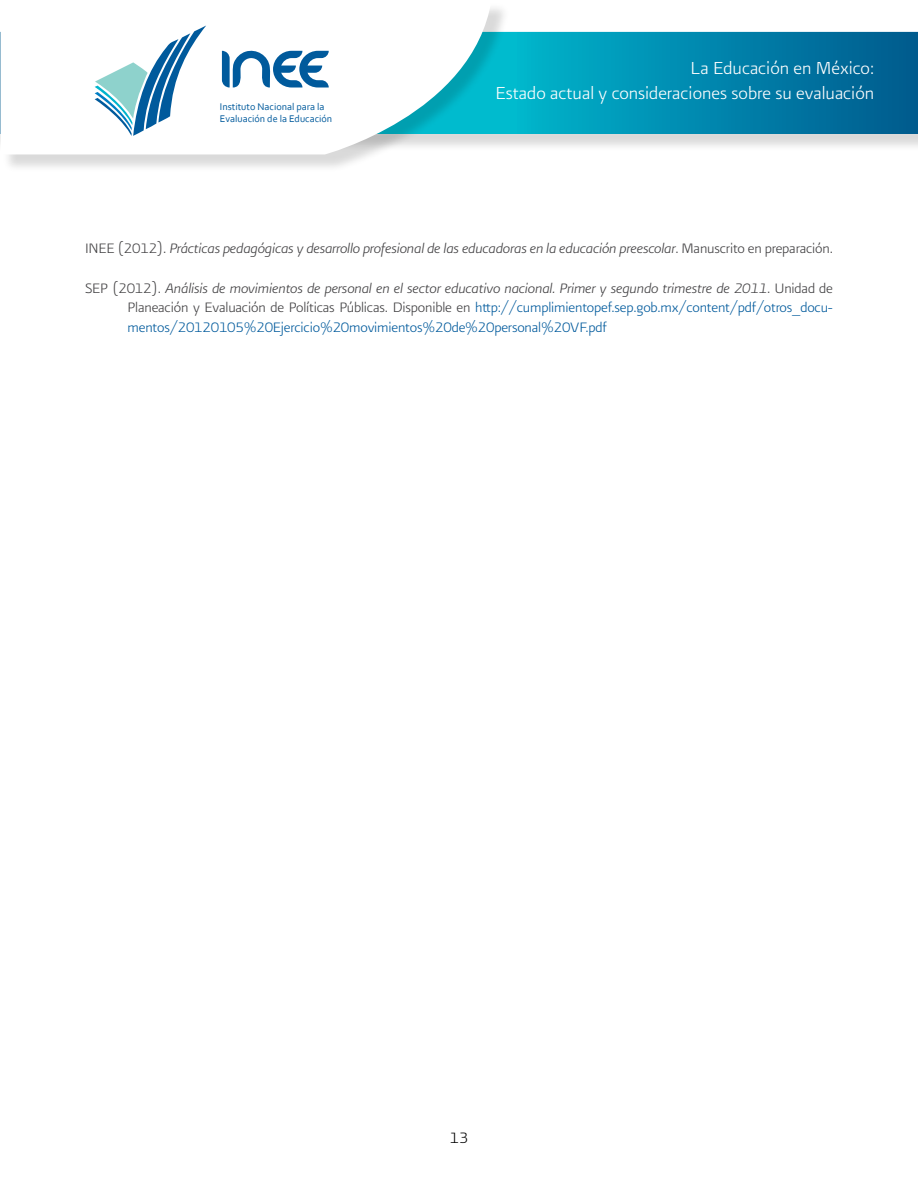
<style>
.page{position:relative;width:918px;height:1188px;background:#fff}
.page>*{position:absolute;margin:0;border:0;box-sizing:border-box;transform-origin:0 0}
.t1{font:21px/25.2px "Presidencia Fina CC";color:#fff;text-align:right}
.t2{font:18px "Presidencia Fina";color:#000}
.t3{font:16.5px/19.8px "Presidencia Fina";letter-spacing:-.01em;color:#005a9c;text-align:justify}
.t4{font:italic 16.5px "Presidencia Fina";letter-spacing:-.01em;color:#414042}
.t5{font:10.2px "Corbel";color:#005a9c}
.t6{font:10.05px "Corbel";color:#005a9c}
.s1{font-style:normal}
.s2{color:#414042}
.s3{font-style:italic;color:#414042}
</style>
<div class="page">
<div style="left:11px;top:34px;width:907px;height:118px;background:#000;opacity:.15"></div>
<svg style="left:510px;top:32px;width:408px;height:102px;background:#0087ad"></svg>
<div style="left:3px;top:2px;width:507px;height:171px;background:#000;opacity:.15"></div>
<svg style="left:0;top:2px;width:492px;height:152px"></svg>
<svg style="left:95px;top:26px;width:111px;height:110px"></svg>
<svg style="left:222px;top:48px;width:107px;height:40px"></svg>
<p class="t5" style="left:220px;top:100px;width:106px">Instituto Nacional para la</p>
<p class="t6" style="left:220px;top:112px;width:114px">Evaluación de la Educación</p>
<p class="t1" style="left:495px;top:55px;width:380px">La Educación en México:<br>Estado actual y consideraciones sobre su evaluación</p>
<p class="t4" style="left:85px;top:239px;width:749px"><span class="s1">INEE (2012).</span> Prácticas pedagógicas y desarrollo profesional de las educadoras en la educación preescolar<span class="s1">. Manuscrito en preparación.</span></p>
<p class="t3" style="left:128px;top:278px;width:707px;text-indent:-43px"><span class="s2">SEP (2012).</span> <span class="s3">Análisis de movimientos de personal en el sector educativo nacional. Primer y segundo trimestre de 2011</span><span class="s2">. Unidad de Planeación y Evaluación de Políticas Públicas. Disponible en</span> http://cumplimientopef.sep.gob.mx/content/pdf/otros_docu&shy;mentos/20120105%20Ejercicio%20movimientos%20de%20personal%20VF.pdf</p>
<p class="t2" style="left:450px;top:1128px;width:20px">13</p>
</div>
